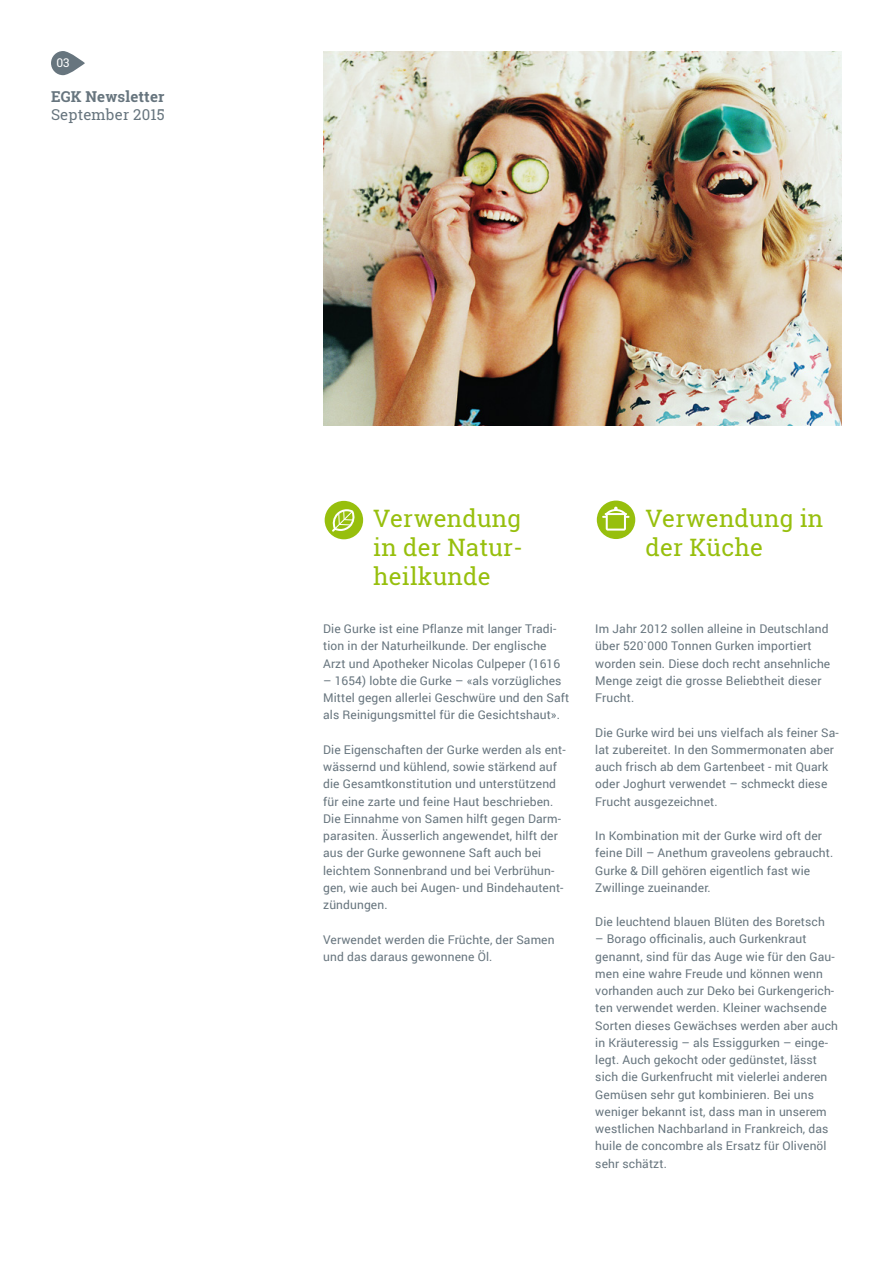
<style>
.page{position:relative;width:893px;height:1263px;background:#fff}
.page>*{position:absolute;margin:0;border:0;box-sizing:border-box;transform-origin:0 0}
.t1{font:24px/28.8px "Roboto Slab";letter-spacing:.01em;color:#97bf0d;text-align:justify}
.t2{font:700 15px "Roboto Slab";letter-spacing:.01em;color:#67757e}
.t3{font:15px "Roboto Slab";letter-spacing:.01em;color:#67757e}
.t4{font:12px/17.2px "Roboto";letter-spacing:.01em;color:#67757e}
.t5{font:12px "Roboto Slab";color:#fff}
</style>
<div class="page">
<img style="left:323px;top:51px;width:519px;height:375px">
<div style="left:325px;top:501px;width:38px;height:38px;background:#97bf0d;border-radius:50%"></div>
<svg style="left:332px;top:509px;width:23px;height:23px"></svg>
<div style="left:597px;top:501px;width:38px;height:38px;background:#97bf0d;border-radius:50%"></div>
<svg style="left:602px;top:507px;width:27px;height:24px"></svg>
<svg style="left:51px;top:51px;width:34px;height:24px"></svg>
<p class="t5" style="left:56px;top:54px;width:15px">03</p>
<p class="t2" style="left:51px;top:86px;width:115px">EGK Newsletter</p>
<p class="t3" style="left:51px;top:104px;width:115px">September 2015</p>
<h1 class="t1" style="left:373px;top:504px;width:151px">Verwendung in der Natur&shy;heilkunde</h1>
<h1 class="t1" style="left:645px;top:504px;width:179px">Verwendung in der Küche</h1>
<p class="t4" style="left:323px;top:620px;width:239px">Die Gurke ist eine Pflanze mit langer Tradi&shy;tion in der Naturheilkunde. Der englische<br>Arzt und Apotheker Nicolas Culpeper (1616</p>
<p class="t4" style="left:323px;top:671px;width:248px">– 1654) lobte die Gurke – «als vorzügliches<br>Mittel gegen allerlei Geschwüre und den Saft als Reinigungsmittel für die Gesichtshaut».</p>
<p class="t4" style="left:323px;top:740px;width:244px">Die Eigenschaften der Gurke werden als ent&shy;wässernd und kühlend, sowie stärkend auf die Gesamtkonstitution und unterstützend für eine zarte und feine Haut beschrieben.<br>Die Einnahme von Samen hilft gegen Darm&shy;parasiten. Äusserlich angewendet, hilft der aus der Gurke gewonnene Saft auch bei leichtem Sonnenbrand und bei Verbrühun&shy;gen, wie auch bei Augen- und Bindehautent&shy;zündungen.</p>
<p class="t4" style="left:323px;top:930px;width:233px">Verwendet werden die Früchte, der Samen und das daraus gewonnene Öl.</p>
<p class="t4" style="left:595px;top:620px;width:236px">Im Jahr 2012 sollen alleine in Deutschland über 520`000 Tonnen Gurken importiert worden sein. Diese doch recht ansehnliche Menge zeigt die grosse Beliebtheit dieser Frucht.</p>
<p class="t4" style="left:595px;top:723px;width:245px">Die Gurke wird bei uns vielfach als feiner Sa&shy;lat zubereitet. In den Sommermonaten aber auch frisch ab dem Gartenbeet - mit Quark oder Joghurt verwendet – schmeckt diese Frucht ausgezeichnet.</p>
<p class="t4" style="left:595px;top:827px;width:239px">In Kombination mit der Gurke wird oft der feine Dill – Anethum graveolens gebraucht.<br>Gurke &amp; Dill gehören eigentlich fast wie Zwillinge zueinander.</p>
<p class="t4" style="left:595px;top:913px;width:231px">Die leuchtend blauen Blüten des Boretsch</p>
<p class="t4" style="left:595px;top:930px;width:244px">– Borago officinalis, auch Gurkenkraut genannt, sind für das Auge wie für den Gau&shy;men eine wahre Freude und können wenn vorhanden auch zur Deko bei Gurkengerich&shy;ten verwendet werden. Kleiner wachsende Sorten dieses Gewächses werden aber auch in Kräuteressig – als Essiggurken – einge&shy;legt. Auch gekocht oder gedünstet, lässt sich die Gurkenfrucht mit vielerlei anderen Gemüsen sehr gut kombinieren. Bei uns weniger bekannt ist, dass man in unserem westlichen Nachbarland in Frankreich, das huile de concombre als Ersatz für Olivenöl sehr schätzt.</p>
</div>
